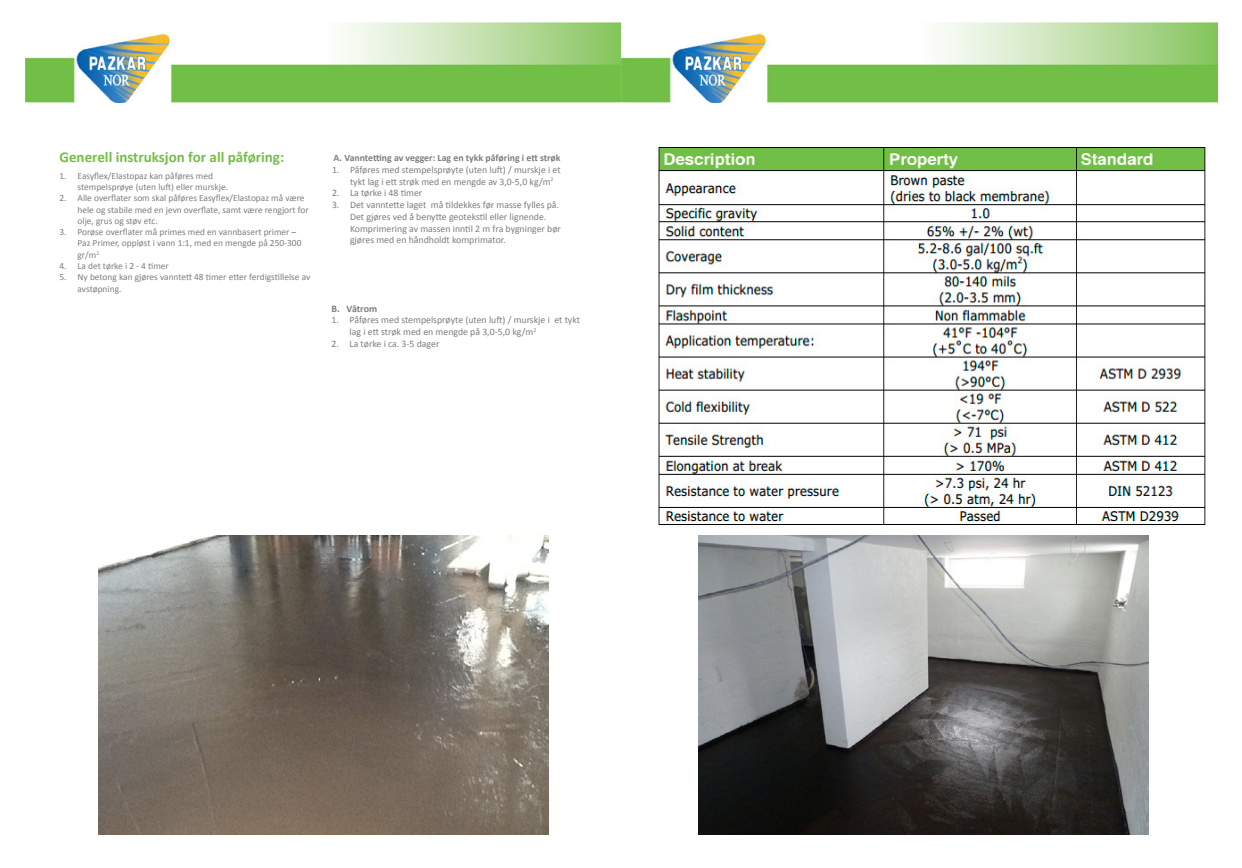
<style>
.page{position:relative;width:1242px;height:868px;background:#fff}
.page>*{position:absolute;margin:0;border:0;box-sizing:border-box;transform-origin:0 0}
.t1{font:700 15px "Calibri";color:#73bf45}
.t2{font:700 10px "Calibri";letter-spacing:-.01em;color:#7b7d80}
.t3{font:9.8px/11.8px "Calibri";color:#7b7d80}
.t4{font:700 9.8px "Calibri";color:#7b7d80}
.t5{font:9.4px/11.3px "Calibri";color:#7b7d80}
</style>
<div class="page">
<img style="left:25px;top:22px;width:1192px;height:80px">
<img style="left:658px;top:147px;width:548px;height:377px">
<img style="left:98px;top:535px;width:450px;height:299px">
<img style="left:698px;top:535px;width:450px;height:299px">
<h1 class="t1" style="left:60px;top:147px;width:226px">Generell instruksjon for all påføring:</h1>
<p class="t4" style="left:333px;top:151px;width:229px">A. Vanntetting av vegger: Lag en tykk påføring i ett strøk</p>
<p class="t3" style="left:350px;top:163px;width:212px;text-indent:-18px">1. Påføres med stempelsprøyte (uten luft) / murskje i et tykt lag i ett strøk med en mengde av 3,0-5,0 kg/m<sup>2</sup></p>
<p class="t3" style="left:332px;top:187px;width:92px">2. La tørke i 48 timer</p>
<p class="t3" style="left:350px;top:199px;width:212px;text-indent:-18px">3. Det vanntette laget må tildekkes før masse fylles på.<br>Det gjøres ved å benytte geotekstil eller lignende.<br>Komprimering av massen inntil 2 m fra bygninger bør gjøres med en håndholdt komprimator.</p>
<p class="t5" style="left:78px;top:170px;width:152px;text-indent:-18px">1. Easyflex/Elastopaz kan påføres med stempelsprøye (uten luft) eller murskje.</p>
<p class="t5" style="left:78px;top:192px;width:233px;text-indent:-18px">2. Alle overflater som skal påføres Easyflex/Elastopaz må være hele og stabile med en jevn overflate, samt være rengjort for olje, grus og støv etc.</p>
<p class="t5" style="left:78px;top:226px;width:225px;text-indent:-18px">3. Porøse overflater må primes med en vannbasert primer –<br>Paz Primer, oppløst i vann 1:1, med en mengde på 250-300 gr/m<sup>2</sup></p>
<p class="t5" style="left:60px;top:260px;width:111px">4. La det tørke i 2 - 4 timer</p>
<p class="t5" style="left:78px;top:271px;width:234px;text-indent:-18px">5. Ny betong kan gjøres vanntett 48 timer etter ferdigstillelse av avstøpning.</p>
<p class="t2" style="left:331px;top:302px;width:47px">B. Våtrom</p>
<p class="t3" style="left:349px;top:313px;width:232px;text-indent:-18px">1. Påføres med stempelsprøyte (uten luft) / murskje i et tykt lag i ett strøk med en mengde på 3,0-5,0 kg/m<sup>2</sup></p>
<p class="t3" style="left:331px;top:337px;width:109px">2. La tørke i ca. 3-5 dager</p>
</div>
